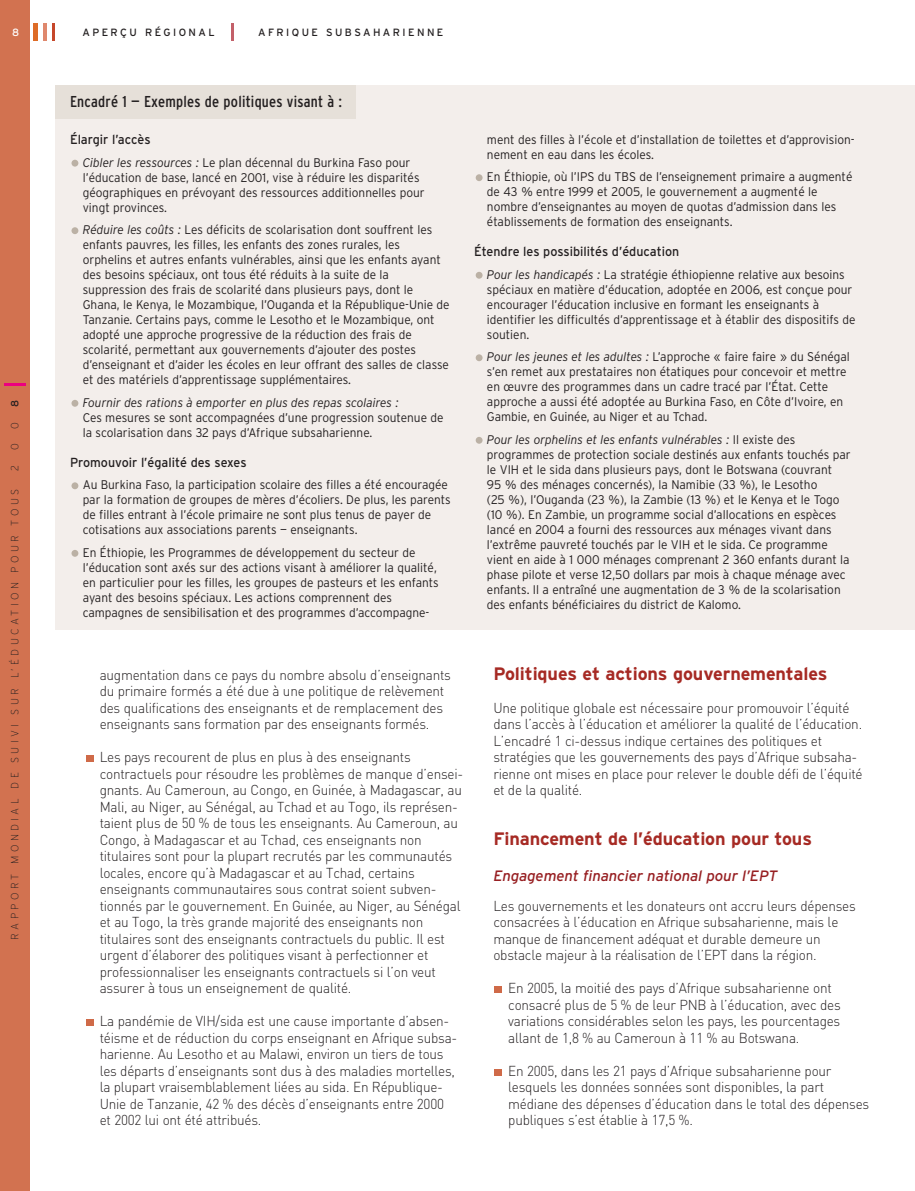
<style>
.page{position:relative;width:915px;height:1191px;background:#fff}
.page>*{position:absolute;margin:0;border:0;box-sizing:border-box;transform-origin:0 0}
.t1{font:700 18px "Interstate";letter-spacing:-.005em;color:#a62a24}
.t2{font:condensed 15.75px "Interstate";letter-spacing:.015em;color:#231f20}
.t3{font:italic 15px "Interstate";letter-spacing:-.005em;color:#971f22}
.t4{font:300 14.25px/16.5px "DIN";letter-spacing:-.015em;color:#231f20;scale:.95 1}
.t5{font:13.2px "Interstate";color:#231f20;scale:.95 1}
.t6{font:300 12.6px/15px "Interstate";color:#231f20;scale:.95 1}
.t7{font:italic 300 12.6px "Interstate";color:#231f20;scale:.95 1}
.t8{font:200 10.5px "Interstate";letter-spacing:.325em;color:#231f20}
.t9{font:10.5px "Interstate";letter-spacing:.23em;color:#231f20}
.t10{font:10.5px "Interstate";color:#fff}
.s1{font-style:italic}
</style>
<div class="page">
<div style="left:0;top:1px;width:29px;height:1190px;background:#d27250"></div>
<hr style="left:34px;top:24px;width:4px;height:17px;background:#de6c27">
<hr style="left:44px;top:24px;width:3px;height:17px;background:#df886d">
<svg style="left:53px;top:24px;width:2px;height:17px"></svg>
<div style="left:86px;top:1019px;width:7px;height:7px;background:#cf6a48"></div>
<div style="left:86px;top:755px;width:7px;height:7px;background:#cf6a48"></div>
<div style="left:494px;top:1069px;width:7px;height:7px;background:#cf6a48"></div>
<div style="left:494px;top:986px;width:7px;height:7px;background:#cf6a48"></div>
<hr style="left:231px;top:24px;width:3px;height:17px;background:#c36069">
<hr style="left:4px;top:383px;width:21px;height:2px;background:#ec0080">
<div style="left:55px;top:86px;width:859px;height:544px;background:#f3eeeb"></div>
<div style="left:55px;top:86px;width:300px;height:33px;background:#e6e0d9"></div>
<div style="left:475px;top:437px;width:7px;height:7px;background:#bbb1a5;border-radius:50%"></div>
<div style="left:475px;top:354px;width:7px;height:7px;background:#bbb1a5;border-radius:50%"></div>
<div style="left:475px;top:272px;width:7px;height:7px;background:#bbb1a5;border-radius:50%"></div>
<div style="left:475px;top:174px;width:7px;height:7px;background:#bbb1a5;border-radius:50%"></div>
<div style="left:71px;top:550px;width:7px;height:7px;background:#bbb1a5;border-radius:50%"></div>
<div style="left:71px;top:482px;width:7px;height:7px;background:#bbb1a5;border-radius:50%"></div>
<div style="left:71px;top:400px;width:7px;height:7px;background:#bbb1a5;border-radius:50%"></div>
<div style="left:71px;top:227px;width:7px;height:7px;background:#bbb1a5;border-radius:50%"></div>
<div style="left:71px;top:160px;width:7px;height:7px;background:#bbb1a5;border-radius:50%"></div>
<p class="t10" style="left:12px;top:28px;width:9px">8</p>
<p class="t9" style="left:11px;top:407px;width:9px;rotate:-90deg">8</p>
<p class="t8" style="left:11px;top:428px;width:8px;rotate:-90deg">0</p>
<p class="t8" style="left:11px;top:471px;width:7px;rotate:-90deg">2</p>
<p class="t8" style="left:11px;top:450px;width:8px;rotate:-90deg">0</p>
<p class="t8" style="left:11px;top:939px;width:452px;rotate:-90deg">RAPPORT MONDIAL DE SUIVI SUR L’ÉDUCATION POUR TOUS</p>
<p class="t9" style="left:82px;top:28px;width:134px">APERÇU RÉGIONAL</p>
<p class="t9" style="left:258px;top:28px;width:187px">AFRIQUE SUBSAHARIENNE</p>
<p class="t2" style="left:70px;top:95px;width:274px">Encadré 1 — Exemples de politiques visant à :</p>
<p class="t5" style="left:70px;top:135px;width:86px">Élargir l’accès</p>
<p class="t6" style="left:83px;top:156px;width:361px"><span class="s1">Cibler les ressources :</span> Le plan décennal du Burkina Faso pour l’éducation de base, lancé en 2001, vise à réduire les disparités géographiques en prévoyant des ressources additionnelles pour vingt provinces.</p>
<p class="t6" style="left:83px;top:223px;width:387px"><span class="s1">Réduire les coûts :</span> Les déficits de scolarisation dont souffrent les enfants pauvres, les filles, les enfants des zones rurales, les orphelins et autres enfants vulnérables, ainsi que les enfants ayant des besoins spéciaux, ont tous été réduits à la suite de la suppression des frais de scolarité dans plusieurs pays, dont le Ghana, le Kenya, le Mozambique, l’Ouganda et la République-Unie de Tanzanie. Certains pays, comme le Lesotho et le Mozambique, ont adopté une approche progressive de la réduction des frais de scolarité, permettant aux gouvernements d’ajouter des postes d’enseignant et d’aider les écoles en leur offrant des salles de classe et des matériels d’apprentissage supplémentaires.</p>
<p class="t7" style="left:83px;top:397px;width:334px">Fournir des rations à emporter en plus des repas scolaires :</p>
<p class="t6" style="left:83px;top:411px;width:381px">Ces mesures se sont accompagnées d’une progression soutenue de la scolarisation dans 32 pays d’Afrique subsaharienne.</p>
<p class="t5" style="left:70px;top:457px;width:187px">Promouvoir l’égalité des sexes</p>
<p class="t6" style="left:83px;top:478px;width:389px">Au Burkina Faso, la participation scolaire des filles a été encouragée par la formation de groupes de mères d’écoliers. De plus, les parents de filles entrant à l’école primaire ne sont plus tenus de payer de cotisations aux associations parents — enseignants.</p>
<p class="t6" style="left:83px;top:546px;width:376px">En Éthiopie, les Programmes de développement du secteur de l’éducation sont axés sur des actions visant à améliorer la qualité, en particulier pour les filles, les groupes de pasteurs et les enfants ayant des besoins spéciaux. Les actions comprennent des campagnes de sensibilisation et des programmes d’accompagne-</p>
<p class="t6" style="left:487px;top:133px;width:388px">ment des filles à l’école et d’installation de toilettes et d’approvision&shy;nement en eau dans les écoles.</p>
<p class="t6" style="left:487px;top:170px;width:386px">En Éthiopie, où l’IPS du TBS de l’enseignement primaire a augmenté de 43 % entre 1999 et 2005, le gouvernement a augmenté le nombre d’enseignantes au moyen de quotas d’admission dans les établissements de formation des enseignants.</p>
<p class="t5" style="left:474px;top:247px;width:217px">Étendre les possibilités d’éducation</p>
<p class="t6" style="left:487px;top:268px;width:389px"><span class="s1">Pour les handicapés :</span> La stratégie éthiopienne relative aux besoins spéciaux en matière d’éducation, adoptée en 2006, est conçue pour encourager l’éducation inclusive en formant les enseignants à identifier les difficultés d’apprentissage et à établir des dispositifs de soutien.</p>
<p class="t6" style="left:487px;top:350px;width:383px"><span class="s1">Pour les jeunes et les adultes :</span> L’approche « faire faire » du Sénégal s’en remet aux prestataires non étatiques pour concevoir et mettre en œuvre des programmes dans un cadre tracé par l’État. Cette approche a aussi été adoptée au Burkina Faso, en Côte d’Ivoire, en Gambie, en Guinée, au Niger et au Tchad.</p>
<p class="t6" style="left:487px;top:433px;width:384px"><span class="s1">Pour les orphelins et les enfants vulnérables :</span> Il existe des programmes de protection sociale destinés aux enfants touchés par le VIH et le sida dans plusieurs pays, dont le Botswana (couvrant<br>95 % des ménages concernés), la Namibie (33 %), le Lesotho<br>(25 %), l’Ouganda (23 %), la Zambie (13 %) et le Kenya et le Togo (10 %). En Zambie, un programme social d’allocations en espèces lancé en 2004 a fourni des ressources aux ménages vivant dans l’extrême pauvreté touchés par le VIH et le sida. Ce programme vient en aide à 1 000 ménages comprenant 2 360 enfants durant la phase pilote et verse 12,50 dollars par mois à chaque ménage avec enfants. Il a entraîné une augmentation de 3 % de la scolarisation des enfants bénéficiaires du district de Kalomo.</p>
<p class="t4" style="left:100px;top:668px;width:371px">augmentation dans ce pays du nombre absolu d’enseignants du primaire formés a été due à une politique de relèvement des qualifications des enseignants et de remplacement des enseignants sans formation par des enseignants formés.</p>
<p class="t4" style="left:100px;top:750px;width:384px">Les pays recourent de plus en plus à des enseignants contractuels pour résoudre les problèmes de manque d’ensei&shy;gnants. Au Cameroun, au Congo, en Guinée, à Madagascar, au Mali, au Niger, au Sénégal, au Tchad et au Togo, ils représen&shy;taient plus de 50 % de tous les enseignants. Au Cameroun, au Congo, à Madagascar et au Tchad, ces enseignants non titulaires sont pour la plupart recrutés par les communautés locales, encore qu’à Madagascar et au Tchad, certains enseignants communautaires sous contrat soient subven&shy;tionnés par le gouvernement. En Guinée, au Niger, au Sénégal et au Togo, la très grande majorité des enseignants non titulaires sont des enseignants contractuels du public. Il est urgent d’élaborer des politiques visant à perfectionner et professionnaliser les enseignants contractuels si l’on veut assurer à tous un enseignement de qualité.</p>
<p class="t4" style="left:100px;top:1014px;width:378px">La pandémie de VIH/sida est une cause importante d’absen&shy;téisme et de réduction du corps enseignant en Afrique subsa&shy;harienne. Au Lesotho et au Malawi, environ un tiers de tous les départs d’enseignants sont dus à des maladies mortelles, la plupart vraisemblablement liées au sida. En République-Unie de Tanzanie, 42 % des décès d’enseignants entre 2000 et 2002 lui ont été attribués.</p>
<h1 class="t1" style="left:493px;top:667px;width:335px">Politiques et actions gouvernementales</h1>
<p class="t4" style="left:493px;top:701px;width:390px">Une politique globale est nécessaire pour promouvoir l’équité dans l’accès à l’éducation et améliorer la qualité de l’éducation.<br>L’encadré 1 ci-dessus indique certaines des politiques et stratégies que les gouvernements des pays d’Afrique subsaha&shy;rienne ont mises en place pour relever le double défi de l’équité et de la qualité.</p>
<h1 class="t1" style="left:493px;top:832px;width:320px">Financement de l’éducation pour tous</h1>
<p class="t3" style="left:493px;top:870px;width:286px">Engagement financier national pour l’EPT</p>
<p class="t4" style="left:493px;top:899px;width:383px">Les gouvernements et les donateurs ont accru leurs dépenses consacrées à l’éducation en Afrique subsaharienne, mais le manque de financement adéquat et durable demeure un obstacle majeur à la réalisation de l’EPT dans la région.</p>
<p class="t4" style="left:508px;top:981px;width:351px">En 2005, la moitié des pays d’Afrique subsaharienne ont consacré plus de 5 % de leur PNB à l’éducation, avec des variations considérables selon les pays, les pourcentages allant de 1,8 % au Cameroun à 11 % au Botswana.</p>
<p class="t4" style="left:508px;top:1064px;width:381px">En 2005, dans les 21 pays d’Afrique subsaharienne pour lesquels les données sonnées sont disponibles, la part médiane des dépenses d’éducation dans le total des dépenses publiques s’est établie à 17,5 %.</p>
</div>
